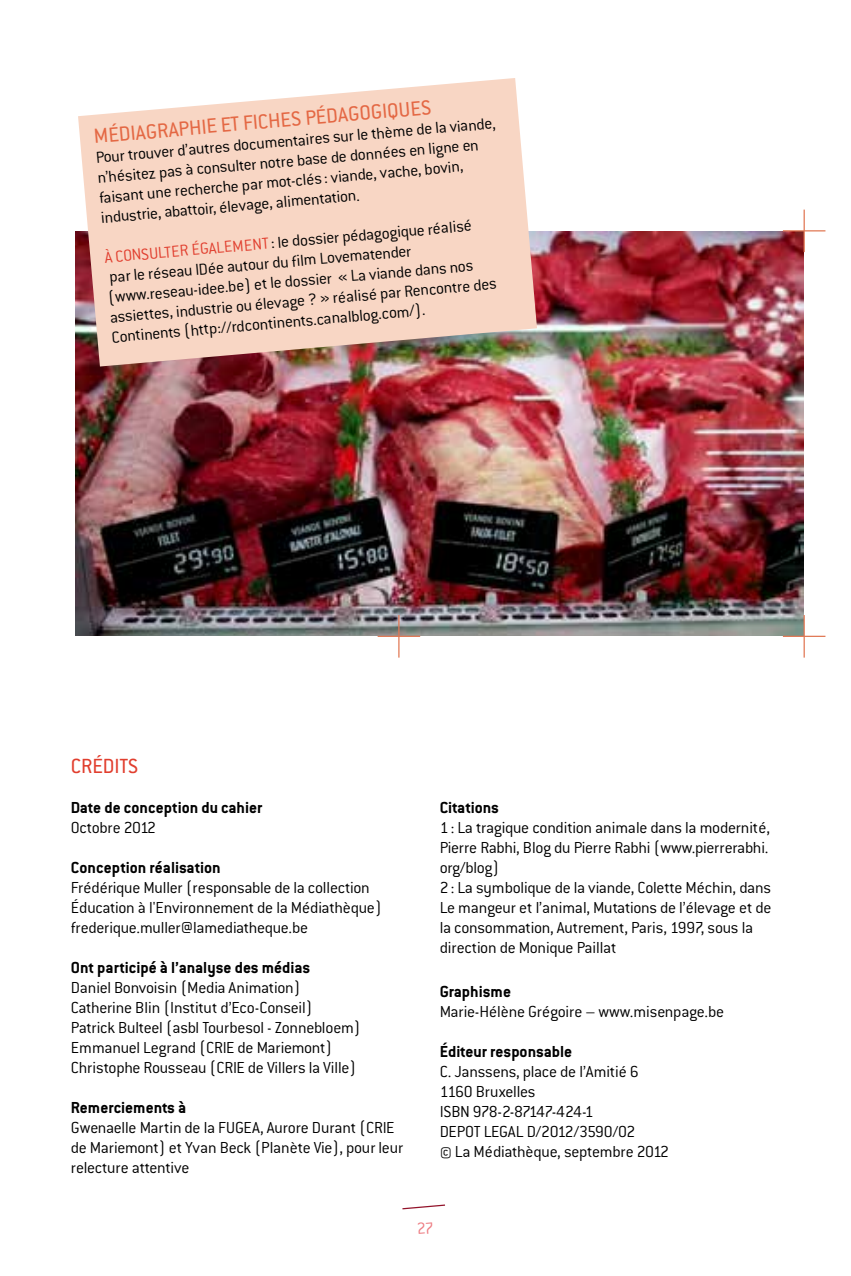
<style>
.page{position:relative;width:851px;height:1276px;background:#fff}
.page>*{position:absolute;margin:0;border:0;box-sizing:border-box;transform-origin:0 0}
.t1{font:22.5px "Conduit ITC Std";color:#e46844}
.t2{font:22.5px "Conduit ITC Std";color:#e13e2e}
.t3{font:300 17.5px/20px "Conduit ITC Std";letter-spacing:-.015em;color:#000}
.t4{font:700 17.5px "Conduit ITC Std";color:#000}
.t5{font:300 17.5px "Conduit ITC Std";color:#e13e2e}
</style>
<div class="page">
<img style="left:76px;top:232px;width:727px;height:404px">
<div style="left:72px;top:821px;width:7px;height:12px;border:1px solid #fff;border-radius:3px"></div>
<div style="left:73px;top:822px;width:4px;height:10px;border:1px solid #fff;border-radius:2px"></div>
<div style="left:133px;top:821px;width:7px;height:12px;border:1px solid #fff;border-radius:3px"></div>
<div style="left:134px;top:822px;width:5px;height:10px;border:1px solid #fff;border-radius:2px"></div>
<div style="left:466px;top:1125px;width:7px;height:11px;border:1px solid #fff;border-radius:3px"></div>
<div style="left:467px;top:1126px;width:5px;height:9px;border:1px solid #fff;border-radius:2px"></div>
<hr style="left:803px;top:210px;width:1px;height:42px;background:#e17854">
<hr style="left:803px;top:615px;width:1px;height:42px;background:#e17854">
<hr style="left:398px;top:615px;width:1px;height:42px;background:#e17854">
<hr style="left:782px;top:230px;width:43px;height:1px;background:#e17854">
<hr style="left:782px;top:636px;width:43px;height:1px;background:#e17854">
<hr style="left:377px;top:636px;width:43px;height:1px;background:#e17854">
<svg style="left:78px;top:78px;width:459px;height:288px;background:#efcfbf"></svg>
<svg style="left:402px;top:1204px;width:43px;height:6px"></svg>
<p class="t1" style="left:93px;top:123px;width:340px;rotate:-5deg">Médiagraphie et fiches pédagogiqu es</p>
<p class="t3" style="left:95px;top:147px;width:402px;rotate:-5deg">Pour trouver d’autres documentaires sur le thème de la viande, n’hésitez pas à consulter notre base de données en ligne en faisant une recherche par mot-clés : viande, vache, bovin, industrie, abattoir, élevage, alimentation.</p>
<p class="t5" style="left:104px;top:247px;width:21px;rotate:-5deg">À cons</p>
<p class="t5" style="left:148px;top:243px;width:18px;rotate:-5deg">ulter</p>
<p class="t5" style="left:191px;top:239px;width:14px;rotate:-5deg">également</p>
<p class="t3" style="left:104px;top:247px;width:390px;text-indent:167px;rotate:-5deg">: le dossier pédagogique réalisé par le réseau IDée autour du film Lovematender (www.reseau-idee.be) et le dossier « La viande dans nos assiettes, industrie ou élevage ? » réalisé par Rencontre des Continents (http://rdcontinents.canalblog.com/).</p>
<p class="t2" style="left:71px;top:752px;width:69px">Crédits</p>
<p class="t4" style="left:71px;top:796px;width:193px">Date de conception du cahier</p>
<p class="t3" style="left:71px;top:816px;width:87px">Octobre 2012</p>
<p class="t4" style="left:71px;top:856px;width:151px">Conception réalisation</p>
<p class="t3" style="left:71px;top:876px;width:312px">Frédérique Muller (responsable de la collection<br>Éducation à l'Environnement de la Médiathèque) frederique.muller@lamediatheque.be</p>
<p class="t4" style="left:71px;top:956px;width:241px">Ont participé à l’analyse des médias</p>
<p class="t3" style="left:71px;top:976px;width:291px">Daniel Bonvoisin (Media Animation)<br>Catherine Blin (Institut d’Eco-Conseil)<br>Patrick Bulteel (asbl Tourbesol - Zonnebloem)<br>Emmanuel Legrand (CRIE de Mariemont)<br>Christophe Rousseau (CRIE de Villers la Ville)</p>
<p class="t4" style="left:71px;top:1096px;width:117px">Remerciements à</p>
<p class="t3" style="left:71px;top:1116px;width:334px">Gwenaelle Martin de la FUGEA, Aurore Durant (CRIE de Mariemont) et Yvan Beck (Planète Vie), pour leur relecture attentive</p>
<p class="t4" style="left:439px;top:796px;width:61px">Citations</p>
<p class="t3" style="left:439px;top:816px;width:333px">1: La tragique condition animale dans la modernité, Pierre Rabhi, Blog du Pierre Rabhi (www.pierrerabhi. org/blog)<br>2: La symbolique de la viande, Colette Méchin, dans Le mangeur et l’animal, Mutations de l’élevage et de la consommation, Autrement, Paris, 1997, sous la direction de Monique Paillat</p>
<p class="t4" style="left:439px;top:980px;width:73px">Graphisme</p>
<p class="t3" style="left:439px;top:1000px;width:286px">Marie-Hélène Grégoire – www.misenpage.be</p>
<p class="t4" style="left:439px;top:1040px;width:134px">Éditeur responsable</p>
<p class="t3" style="left:439px;top:1060px;width:231px">C. Janssens, place de l’Amitié 6<br>1160 Bruxelles<br>ISBN 978-2-87147-424-1<br>DEPOT LEGAL D/2012/3590/02<br>© La Médiathèque, septembre 2012</p>
</div>
